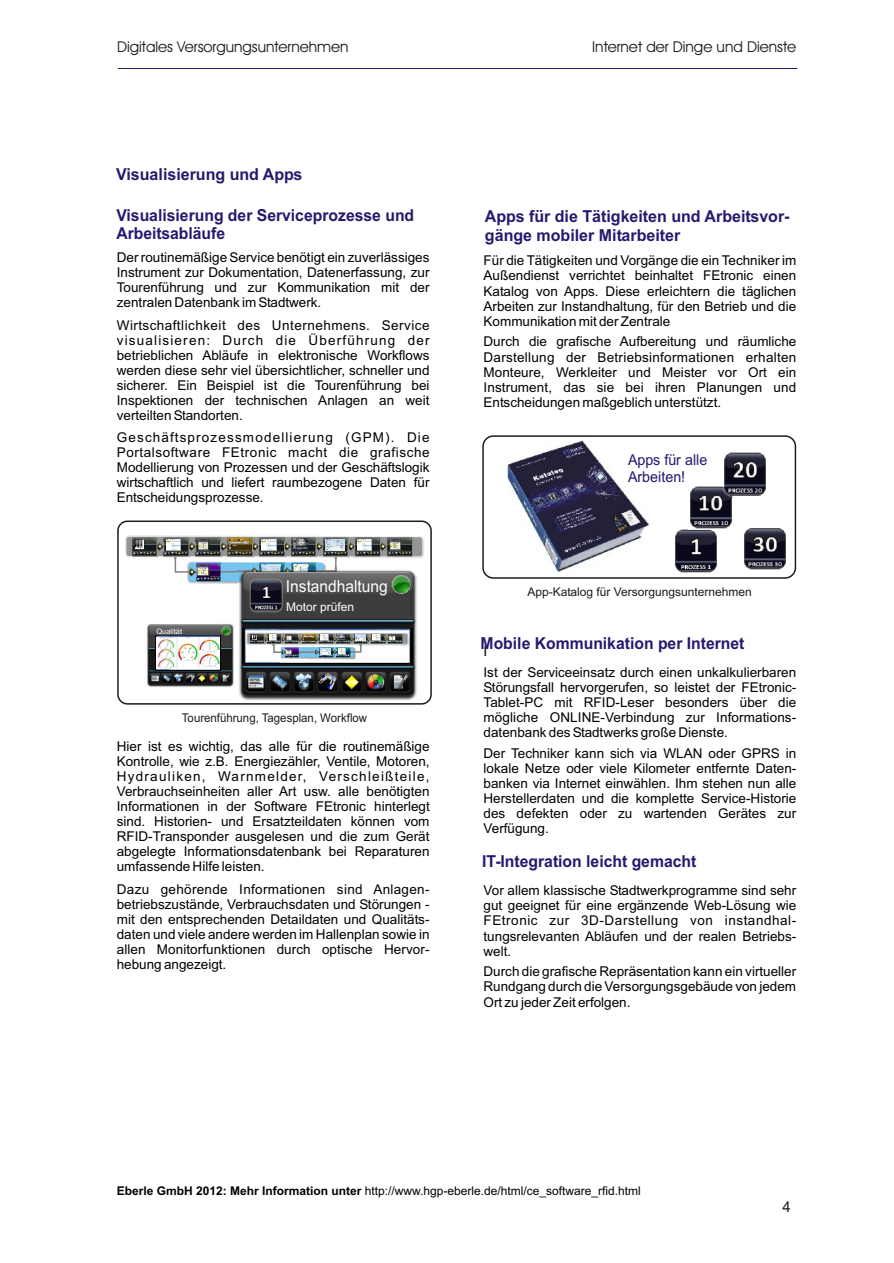
<style>
.page{position:relative;width:894px;height:1263px;background:#fff}
.page>*{position:absolute;margin:0;border:0;box-sizing:border-box;transform-origin:0 0}
.t1{font:700 16.5px/18.5px "Arial";color:#291770;scale:.95 1}
.t2{font:700 16.5px/18.5px "Arial";color:#291770}
.t3{font:16.5px "Arial";color:#fff;scale:.94 1}
.t4{font:15px "Avant Garde Bk BT";color:#1f1a17}
.t5{font:15px/16.8px "Arial";color:#291770;scale:.95 1}
.t6{font:15px "Arial";color:#1f1a17}
.t7{font:13.5px/15.1px "Arial";color:#000;text-align:justify}
.t8{font:13.5px/21.9px "Arial";letter-spacing:.085em;color:#000}
.t9{font:13.5px "Arial";letter-spacing:.02em;color:#000}
.t10{font:13.5px "Arial";letter-spacing:.035em;color:#000}
.t11{font:13.5px "Arial";letter-spacing:.095em;color:#000}
.t12{font:13.5px "Arial";letter-spacing:.04em;color:#000}
.t13{font:12px "Arial";color:#000}
.t14{font:12px "Arial";color:#1f1a17}
.t15{font:12px "Arial";color:#1f1a17;scale:.95 1}
.t16{font:12px "Arial";color:#fff}
.t17{font:7.5px "Arial";color:#fff}
.s1{font-weight:700}
</style>
<div class="page">
<hr style="left:118px;top:68px;width:679px;height:1px;background:#291770">
<img style="left:187px;top:576px;width:50px;height:8px">
<div style="left:189px;top:563px;width:135px;height:19px;background:#75c4f0;border-radius:2px"></div>
<img style="left:125px;top:536px;width:299px;height:22px">
<div style="left:126px;top:537px;width:296px;height:19px;background:#969494;border-radius:2px"></div>
<img style="left:228px;top:537px;width:25px;height:2px">
<img style="left:292px;top:537px;width:24px;height:2px">
<img style="left:164px;top:537px;width:25px;height:19px">
<img style="left:196px;top:537px;width:25px;height:2px">
<img style="left:260px;top:537px;width:25px;height:2px">
<img style="left:387px;top:537px;width:26px;height:19px">
<img style="left:323px;top:537px;width:26px;height:19px">
<img style="left:355px;top:537px;width:26px;height:19px">
<img style="left:132px;top:537px;width:25px;height:19px">
<svg style="left:157px;top:542px;width:7px;height:9px"></svg>
<svg style="left:349px;top:542px;width:7px;height:9px"></svg>
<svg style="left:134px;top:539px;width:10px;height:11px"></svg>
<svg style="left:135px;top:539px;width:8px;height:10px"></svg>
<img style="left:166px;top:539px;width:8px;height:12px">
<svg style="left:380px;top:539px;width:21px;height:12px"></svg>
<img style="left:228px;top:538px;width:24px;height:1px">
<img style="left:357px;top:539px;width:15px;height:12px">
<img style="left:337px;top:539px;width:8px;height:11px">
<img style="left:196px;top:576px;width:25px;height:6px">
<img style="left:174px;top:539px;width:163px;height:37px">
<img style="left:262px;top:565px;width:19px;height:2px">
<div style="left:117px;top:521px;width:315px;height:184px;border:2px solid #1f1a17;border-radius:9px"></div>
<img style="left:237px;top:567px;width:180px;height:134px">
<img style="left:243px;top:628px;width:169px;height:35px">
<div style="left:246px;top:632px;width:162px;height:30px;background:#fff"></div>
<img style="left:280px;top:646px;width:76px;height:13px">
<div style="left:281px;top:647px;width:73px;height:10px;background:#75c4f0"></div>
<img style="left:247px;top:633px;width:162px;height:12px">
<svg style="left:248px;top:634px;width:159px;height:10px"></svg>
<img style="left:293px;top:633px;width:6px;height:11px">
<img style="left:285px;top:647px;width:14px;height:10px">
<svg style="left:251px;top:633px;width:42px;height:22px"></svg>
<svg style="left:299px;top:633px;width:103px;height:24px"></svg>
<img style="left:250px;top:579px;width:33px;height:34px">
<div style="left:482px;top:435px;width:314px;height:144px;border:2px solid #1f1a17;border-radius:10px"></div>
<img style="left:508px;top:440px;width:141px;height:132px">
<img style="left:744px;top:528px;width:42px;height:42px">
<img style="left:675px;top:529px;width:42px;height:44px">
<img style="left:688px;top:486px;width:44px;height:45px">
<img style="left:722px;top:452px;width:44px;height:46px">
<img style="left:147px;top:624px;width:87px;height:63px">
<img style="left:155px;top:635px;width:65px;height:35px">
<img style="left:157px;top:637px;width:62px;height:32px">
<p class="t4" style="left:117px;top:40px;width:233px">Digitales Versorgungsunternehmen</p>
<p class="t4" style="left:592px;top:40px;width:205px">Internet der Dinge und Dienste</p>
<p class="t2" style="left:116px;top:167px;width:188px">Visualisierung und Apps</p>
<p class="t1" style="left:116px;top:207px;width:315px">Visualisierung der Serviceprozesse und<br>Arbeitsabläufe</p>
<p class="t2" style="left:485px;top:209px;width:306px">Apps für die Tätigkeiten und Arbeitsvor&shy;gänge mobiler Mitarbeiter</p>
<p class="t7" style="left:117px;top:251px;width:314px">Der routinemäßige Service benötigt ein zuverlässiges</p>
<p class="t7" style="left:484px;top:254px;width:314px">Für die Tätigkeiten und Vorgänge die ein Techniker im</p>
<p class="t7" style="left:117px;top:266px;width:314px">Instrument zur Dokumentation, Datenerfassung, zur</p>
<p class="t7" style="left:484px;top:269px;width:314px">Außendienst verrichtet beinhaltet FEtronic einen</p>
<p class="t7" style="left:117px;top:281px;width:314px">Tourenführung und zur Kommunikation mit der</p>
<p class="t7" style="left:484px;top:284px;width:314px">Katalog von Apps. Diese erleichtern die täglichen</p>
<p class="t7" style="left:117px;top:296px;width:206px">zentralen Datenbank im Stadtwerk.</p>
<p class="t7" style="left:484px;top:300px;width:314px">Arbeiten zur Instandhaltung, für den Betrieb und die</p>
<p class="t10" style="left:117px;top:320px;width:314px">Wirtschaftlichkeit des Unternehmens. Service</p>
<p class="t7" style="left:484px;top:315px;width:188px">Kommunikation mit der Zentrale</p>
<p class="t8" style="left:117px;top:330px;width:314px">visualisieren: Durch die Überführung der</p>
<p class="t7" style="left:484px;top:335px;width:314px">Durch die grafische Aufbereitung und räumliche</p>
<p class="t7" style="left:117px;top:349px;width:314px">betrieblichen Abläufe in elektronische Workflows</p>
<p class="t9" style="left:484px;top:352px;width:314px">Darstellung der Betriebsinformationen erhalten</p>
<p class="t7" style="left:117px;top:364px;width:314px">werden diese sehr viel übersichtlicher, schneller und</p>
<p class="t7" style="left:484px;top:366px;width:314px">Monteure, Werkleiter und Meister vor Ort ein</p>
<p class="t7" style="left:117px;top:379px;width:314px">sicherer. Ein Beispiel ist die Tourenführung bei</p>
<p class="t7" style="left:484px;top:381px;width:314px">Instrument, das sie bei ihren Planungen und</p>
<p class="t7" style="left:117px;top:394px;width:314px">Inspektionen der technischen Anlagen an weit</p>
<p class="t7" style="left:484px;top:396px;width:239px">Entscheidungen maßgeblich unterstützt.</p>
<p class="t8" style="left:117px;top:406px;width:314px">verteilten Standorten.<br>Geschäftsprozessmodellierung (GPM). Die</p>
<p class="t7" style="left:117px;top:446px;width:314px">Portalsoftware FEtronic macht die grafische Modellierung von Prozessen und der Geschäftslogik wirtschaftlich und liefert raumbezogene Daten für Entscheidungsprozesse.</p>
<p class="t5" style="left:628px;top:453px;width:85px">Apps für alle<br>Arbeiten!</p>
<p class="t17" style="left:156px;top:629px;width:27px">Qualität</p>
<p class="t3" style="left:286px;top:580px;width:110px">Instandhaltung</p>
<p class="t16" style="left:286px;top:602px;width:70px">Motor prüfen</p>
<p class="t14" style="left:527px;top:587px;width:226px">App-Katalog für Versorgungsunternehmen</p>
<p class="t1" style="left:481px;top:636px;width:279px">Mobile Kommunikation per Internet</p>
<p class="t7" style="left:484px;top:642px;width:314px;line-height:20.7px">I<br>Ist der Serviceeinsatz durch einen unkalkulierbaren</p>
<p class="t7" style="left:484px;top:681px;width:314px">Störungsfall hervorgerufen, so leistet der FEtronic-Tablet-PC mit RFID-Leser besonders über die mögliche ONLINE-Verbindung zur Informations&shy;datenbank des Stadtwerks große Dienste.</p>
<p class="t15" style="left:182px;top:713px;width:197px">Tourenführung, Tagesplan, Workflow</p>
<p class="t7" style="left:117px;top:740px;width:314px">Hier ist es wichtig, das alle für die routinemäßige</p>
<p class="t7" style="left:484px;top:747px;width:314px">Der Techniker kann sich via WLAN oder GPRS in</p>
<p class="t7" style="left:117px;top:755px;width:314px">Kontrolle, wie z.B. Energiezähler, Ventile, Motoren,</p>
<p class="t7" style="left:484px;top:762px;width:314px">lokale Netze oder viele Kilometer entfernte Daten-</p>
<p class="t11" style="left:117px;top:771px;width:314px">Hydrauliken, Warnmelder, Verschleißteile,</p>
<p class="t7" style="left:484px;top:777px;width:314px">banken via Internet einwählen. Ihm stehen nun alle</p>
<p class="t7" style="left:117px;top:785px;width:314px">Verbrauchseinheiten aller Art usw. alle benötigten</p>
<p class="t7" style="left:484px;top:792px;width:314px">Herstellerdaten und die komplette Service-Historie</p>
<p class="t7" style="left:117px;top:800px;width:315px">Informationen in der Software FEtronic hinterlegt</p>
<p class="t7" style="left:484px;top:807px;width:314px">des defekten oder zu wartenden Gerätes zur</p>
<p class="t7" style="left:117px;top:815px;width:314px">sind. Historien- und Ersatzteildaten können vom</p>
<p class="t7" style="left:484px;top:822px;width:67px">Verfügung.</p>
<p class="t7" style="left:117px;top:830px;width:314px">RFID-Transponder ausgelesen und die zum Gerät abgelegte Informationsdatenbank bei Reparaturen umfassende Hilfe leisten.</p>
<p class="t9" style="left:117px;top:884px;width:314px">Dazu gehörende Informationen sind Anlagen-</p>
<p class="t7" style="left:484px;top:884px;width:314px">Vor allem klassische Stadtwerkprogramme sind sehr</p>
<p class="t7" style="left:117px;top:898px;width:314px">betriebszustände, Verbrauchsdaten und Störungen -</p>
<p class="t7" style="left:484px;top:899px;width:314px">gut geeignet für eine ergänzende Web-Lösung wie</p>
<p class="t7" style="left:117px;top:913px;width:314px">mit den entsprechenden Detaildaten und Qualitäts-</p>
<p class="t12" style="left:484px;top:916px;width:314px">FEtronic zur 3D-Darstellung von instandhal-</p>
<p class="t7" style="left:117px;top:928px;width:314px">daten und viele andere werden im Hallenplan sowie in</p>
<p class="t7" style="left:484px;top:929px;width:314px">tungsrelevanten Abläufen und der realen Betriebs-</p>
<p class="t7" style="left:117px;top:943px;width:314px">allen Monitorfunktionen durch optische Hervor-</p>
<p class="t7" style="left:484px;top:945px;width:29px">welt.</p>
<p class="t7" style="left:117px;top:958px;width:111px">hebung angezeigt.</p>
<p class="t1" style="left:482px;top:853px;width:227px">IT-Integration leicht gemacht</p>
<p class="t7" style="left:484px;top:965px;width:314px">Durch die grafische Repräsentation kann ein virtueller Rundgang durch die Versorgungsgebäude von jedem Ort zu jeder Zeit erfolgen.</p>
<p class="t13" style="left:117px;top:1187px;width:525px"><span class="s1">Eberle GmbH 2012: Mehr Information unter</span> http://www.hgp-eberle.de/html/ce_software_rfid.html</p>
<p class="t6" style="left:782px;top:1201px;width:10px">4</p>
</div>
